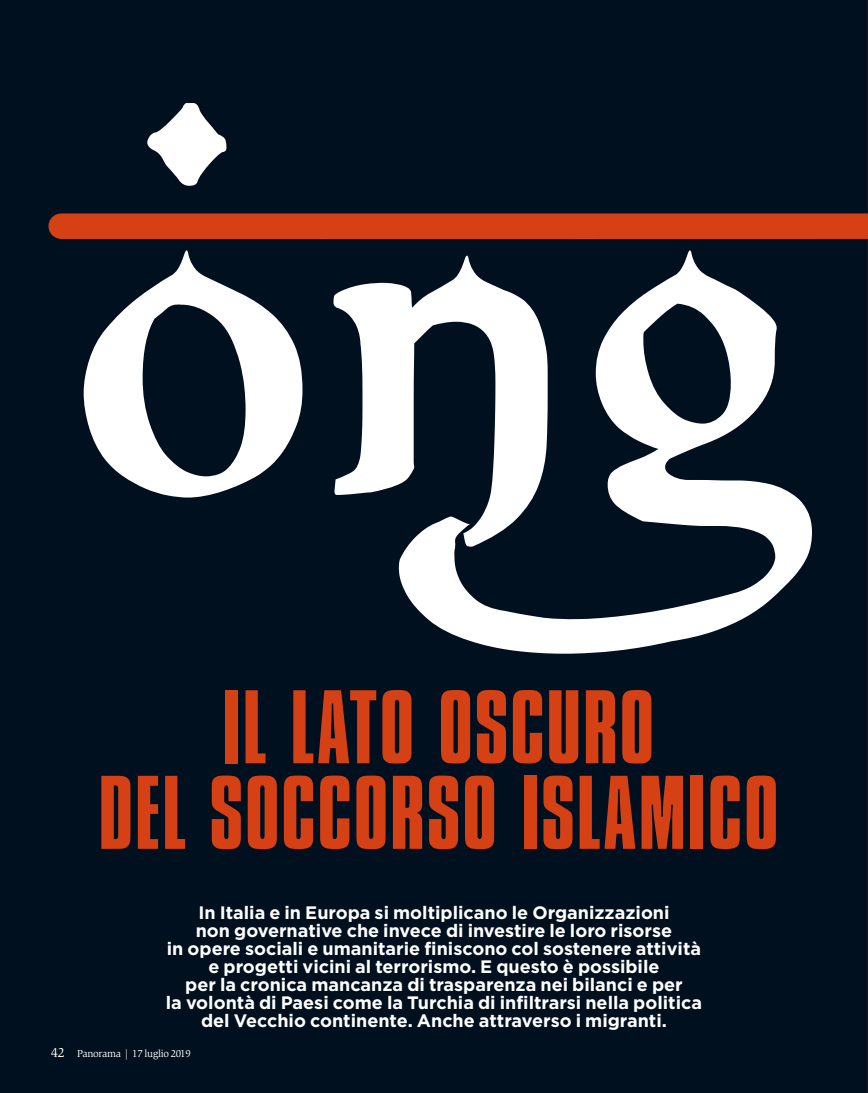
<style>
.page{position:relative;width:868px;height:1093px;background:#fff}
.page>*{position:absolute;margin:0;border:0;box-sizing:border-box;transform-origin:0 0}
.t1{font:109.5px/85.5px "Compacta LT";letter-spacing:.02em;color:#d54015;text-align:center}
.t2{font:700 18px/18px "Gotham";color:#fff;text-align:center}
.t3{font:10.5px "Slimbach Std";letter-spacing:-.025em;color:#fff}
.s1{font-size:13.5px}
</style>
<div class="page">
<div style="left:0;top:0;width:867px;height:1093px;background:#00101f"></div>
<svg style="left:54px;top:103px;width:771px;height:551px;fill:#00101f"></svg>
<div style="left:61px;top:213px;width:806px;height:26px;background:#d54015"></div>
<h1 class="t1" style="left:98px;top:684px;width:681px">IL LATO OSCURO<br>DEL SOCCORSO ISLAMICO</h1>
<p class="t2" style="left:166px;top:903px;width:537px">In Italia e in Europa si moltiplicano le Organizzazioni<br>non governative che invece di investire le loro risorse<br>in opere sociali e umanitarie finiscono col sostenere attività e progetti vicini al terrorismo. E questo è possibile<br>per la cronica mancanza di trasparenza nei bilanci e per<br>la volontà di Paesi come la Turchia di infiltrarsi nella politica del Vecchio continente. Anche attraverso i migranti.</p>
<p class="t3" style="left:51px;top:1047px;width:141px"><span class="s1">42</span> Panorama | 17 luglio 2019</p>
</div>
